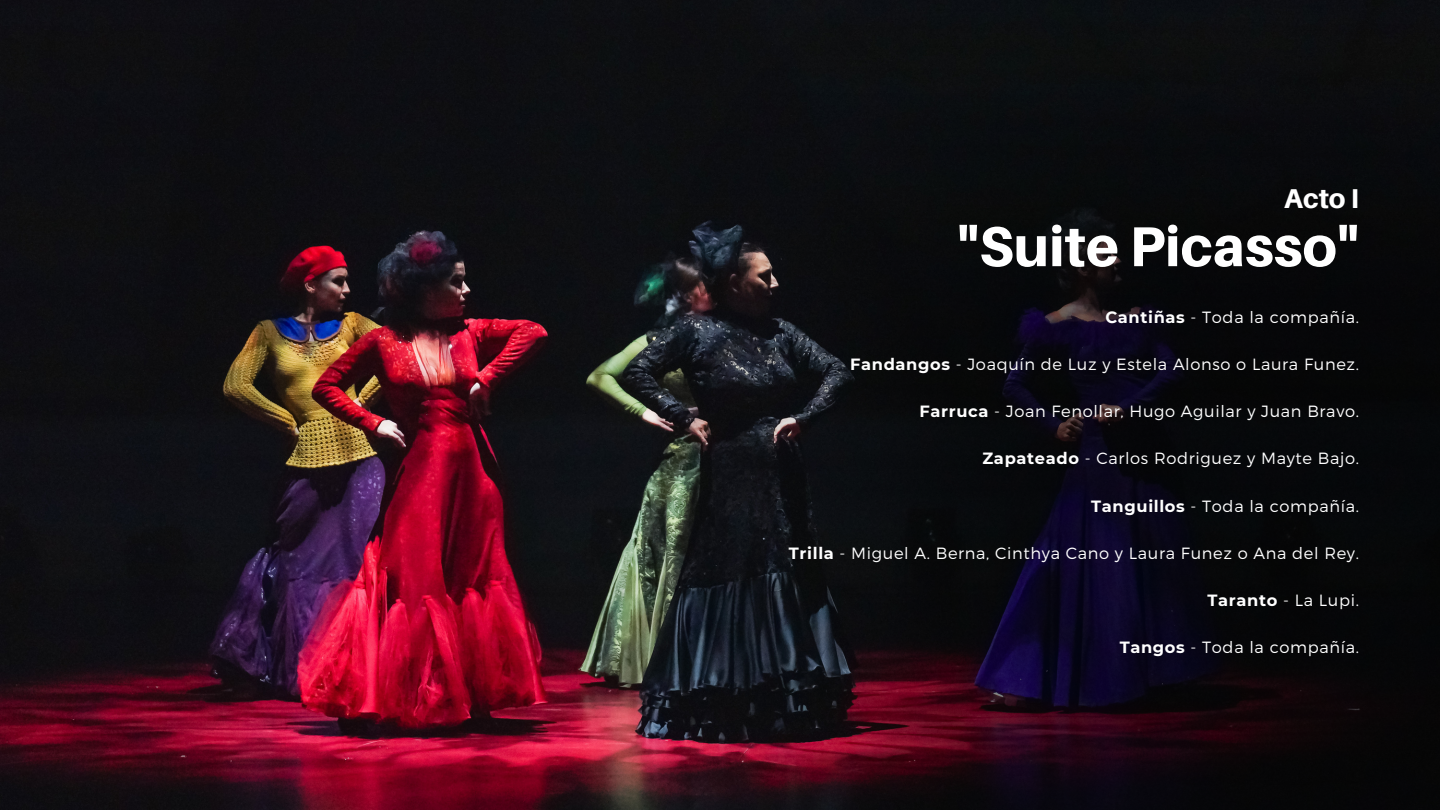
<style>
.page{position:relative;width:1440px;height:810px;background:#fff}
.page>*{position:absolute;margin:0;border:0;box-sizing:border-box;transform-origin:0 0}
.t1{font:800 56.2px "Aileron";color:#fff}
.t2{font:800 27.2px "Aileron";color:#fff}
.t3{font:300 16.2px "Montserrat";letter-spacing:.04em;color:#fff}
.s1{font-weight:700}
</style>
<div class="page">
<img style="left:0;top:0;width:543px;height:810px">
<img style="left:543px;top:0;width:897px;height:810px">
<p class="t2" style="left:1284px;top:181px;width:76px">Acto I</p>
<p class="t1" style="left:957px;top:212px;width:403px">"Suite Picasso"</p>
<p class="t3" style="left:1105px;top:306px;width:255px"><span class="s1">Cantiñas</span> - Toda la compañía.</p>
<p class="t3" style="left:850px;top:353px;width:510px"><span class="s1">Fandangos</span> - Joaquín de Luz y Estela Alonso o Laura Funez.</p>
<p class="t3" style="left:919px;top:401px;width:441px"><span class="s1">Farruca</span> - Joan Fenollar, Hugo Aguilar y Juan Bravo.</p>
<p class="t3" style="left:982px;top:448px;width:378px"><span class="s1">Zapateado</span> - Carlos Rodriguez y Mayte Bajo.</p>
<p class="t3" style="left:1091px;top:495px;width:269px"><span class="s1">Tanguillos</span> - Toda la compañía.</p>
<p class="t3" style="left:789px;top:542px;width:572px"><span class="s1">Trilla</span> - Miguel A. Berna, Cinthya Cano y Laura Funez o Ana del Rey.</p>
<p class="t3" style="left:1207px;top:590px;width:153px"><span class="s1">Taranto</span> - La Lupi.</p>
<p class="t3" style="left:1120px;top:637px;width:241px"><span class="s1">Tangos</span> - Toda la compañía.</p>
</div>
